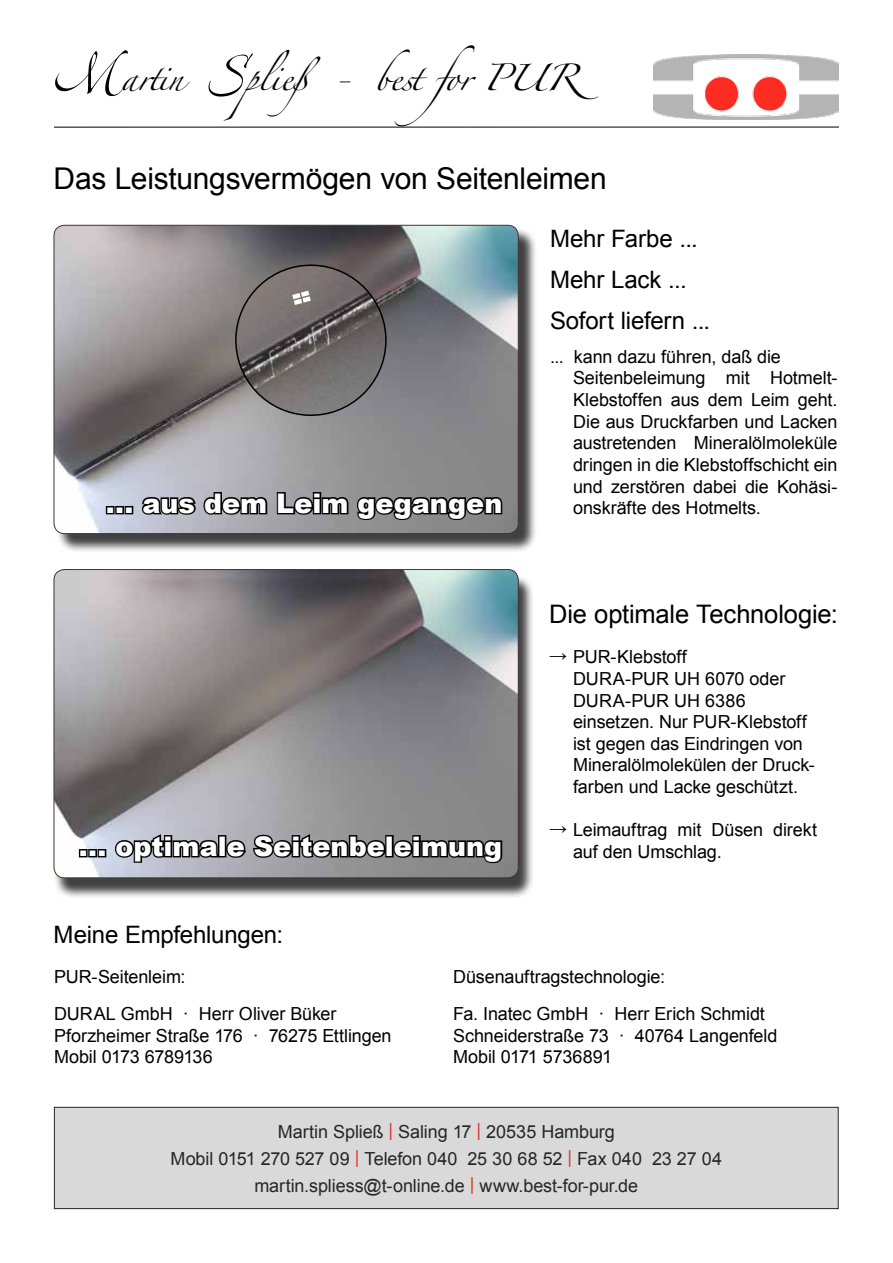
<style>
.page{position:relative;width:893px;height:1263px;background:#fff}
.page>*{position:absolute;margin:0;border:0;box-sizing:border-box;transform-origin:0 0}
.t1{font:69px "Linotype Zapfino Three";color:#000}
.t2{font:30px "Arial";letter-spacing:-.01em;color:#000}
.t3{font:900 27px "Arial";letter-spacing:.005em;color:#fff}
.t4{font:25.5px "Arial";letter-spacing:-.005em;color:#000}
.t5{font:24px/40.8px "Arial";letter-spacing:-.005em;color:#000}
.t6{font:24px "Zapfino";letter-spacing:-.015em;color:#000}
.t7{font:18px/21.6px "Arial";letter-spacing:-.005em;color:#000}
.t8{font:18px/27px "Arial";letter-spacing:-.005em;color:#262626;text-align:center}
.s1{color:#e53434}
</style>
<div class="page">
<img style="left:654px;top:54px;width:185px;height:65px">
<hr style="left:54px;top:127px;width:785px;height:1px;background:#000">
<div style="left:54px;top:1107px;width:784px;height:101px;background:#d9d9d9"></div>
<div style="left:54px;top:1107px;width:785px;height:102px;border:1px solid #262626"></div>
<div style="left:56px;top:227px;width:482px;height:326px;background:#000;opacity:.75"></div>
<img style="left:54px;top:225px;width:464px;height:309px">
<div style="left:54px;top:225px;width:465px;height:309px;border:1px solid #463231;border-radius:10px"></div>
<div style="left:53px;top:574px;width:481px;height:325px;background:#000;opacity:.75"></div>
<img style="left:54px;top:569px;width:464px;height:309px">
<div style="left:54px;top:569px;width:465px;height:309px;border:1px solid #463231;border-radius:10px"></div>
<div style="left:106px;top:506px;width:9px;height:8px;border:3px solid #000"></div>
<div style="left:115px;top:506px;width:9px;height:8px;border:3px solid #000"></div>
<div style="left:125px;top:506px;width:8px;height:8px;border:3px solid #000"></div>
<svg style="left:139px;top:490px;width:130px;height:27px"></svg>
<svg style="left:275px;top:490px;width:229px;height:32px"></svg>
<div style="left:79px;top:849px;width:9px;height:8px;border:3px solid #000"></div>
<div style="left:88px;top:849px;width:9px;height:8px;border:3px solid #000"></div>
<div style="left:98px;top:849px;width:8px;height:8px;border:3px solid #000"></div>
<svg style="left:113px;top:832px;width:392px;height:33px"></svg>
<svg style="left:233px;top:262px;width:156px;height:155px"></svg>
<h1 class="t1" style="left:54px;top:26px;width:70px">M</h1>
<h3 class="t6" style="left:121px;top:68px;width:64px">artin</h3>
<h3 class="t6" style="left:245px;top:68px;width:355px">pließ- best for PUR</h3>
<h1 class="t1" style="left:208px;top:23px;width:42px">S</h1>
<h2 class="t2" style="left:54px;top:159px;width:555px">Das Leistungsvermögen von Seitenleimen</h2>
<h3 class="t3" style="left:106px;top:484px;width:398px">... aus dem Leim gegangen</h3>
<h3 class="t3" style="left:79px;top:827px;width:425px">... optimale Seitenbeleimung</h3>
<h3 class="t5" style="left:54px;top:914px;width:231px">Meine Empfehlungen:</h3>
<h3 class="t5" style="left:550px;top:219px;width:162px">Mehr Farbe ...<br>Mehr Lack ...<br>Sofort liefern ...</h3>
<p class="t7" style="left:573px;top:346px;width:266px;text-indent:-23px">... kann dazu führen, daß die<br>Seitenbeleimung mit Hotmelt-<br>Klebstoffen aus dem Leim geht.<br>Die aus Druckfarben und Lacken austretenden Mineralölmoleküle dringen in die Klebstoffschicht ein und zerstören dabei die Kohäsi&shy;onskräfte des Hotmelts.</p>
<h3 class="t4" style="left:549px;top:597px;width:290px">Die optimale Technologie:</h3>
<p class="t7" style="left:549px;top:644px;width:19px">→</p>
<p class="t7" style="left:573px;top:646px;width:243px">PUR-Klebstoff<br>DURA-PUR UH 6070 oder<br>DURA-PUR UH 6386 einsetzen. Nur PUR-Klebstoff ist gegen das Eindringen von<br>Mineralölmolekülen der Druck&shy;farben und Lacke geschützt.</p>
<p class="t7" style="left:573px;top:819px;width:245px">Leimauftrag mit Düsen direkt auf den Umschlag.</p>
<p class="t7" style="left:549px;top:817px;width:19px">→</p>
<p class="t7" style="left:54px;top:959px;width:284px;line-height:36.6px">PUR-Seitenleim:<br>DURAL GmbH · Herr Oliver Büker</p>
<p class="t7" style="left:54px;top:1024px;width:339px">Pforzheimer Straße 176 · 76275 Ettlingen<br>Mobil 0173 6789136</p>
<p class="t7" style="left:453px;top:959px;width:313px;line-height:36.6px">Düsenauftragstechnologie:<br>Fa. Inatec GmbH · Herr Erich Schmidt</p>
<p class="t7" style="left:453px;top:1024px;width:326px">Schneiderstraße 73 · 40764 Langenfeld<br>Mobil 0171 5736891</p>
<p class="t8" style="left:171px;top:1118px;width:553px">Martin Spließ <span class="s1">|</span> Saling 17 <span class="s1">|</span> 20535 Hamburg<br>Mobil 0151 270 527 09 <span class="s1">|</span> Telefon 040 25 30 68 52 <span class="s1">|</span> Fax 040 23 27 04 martin.spliess@t-online.de <span class="s1">|</span> www.best-for-pur.de</p>
</div>
